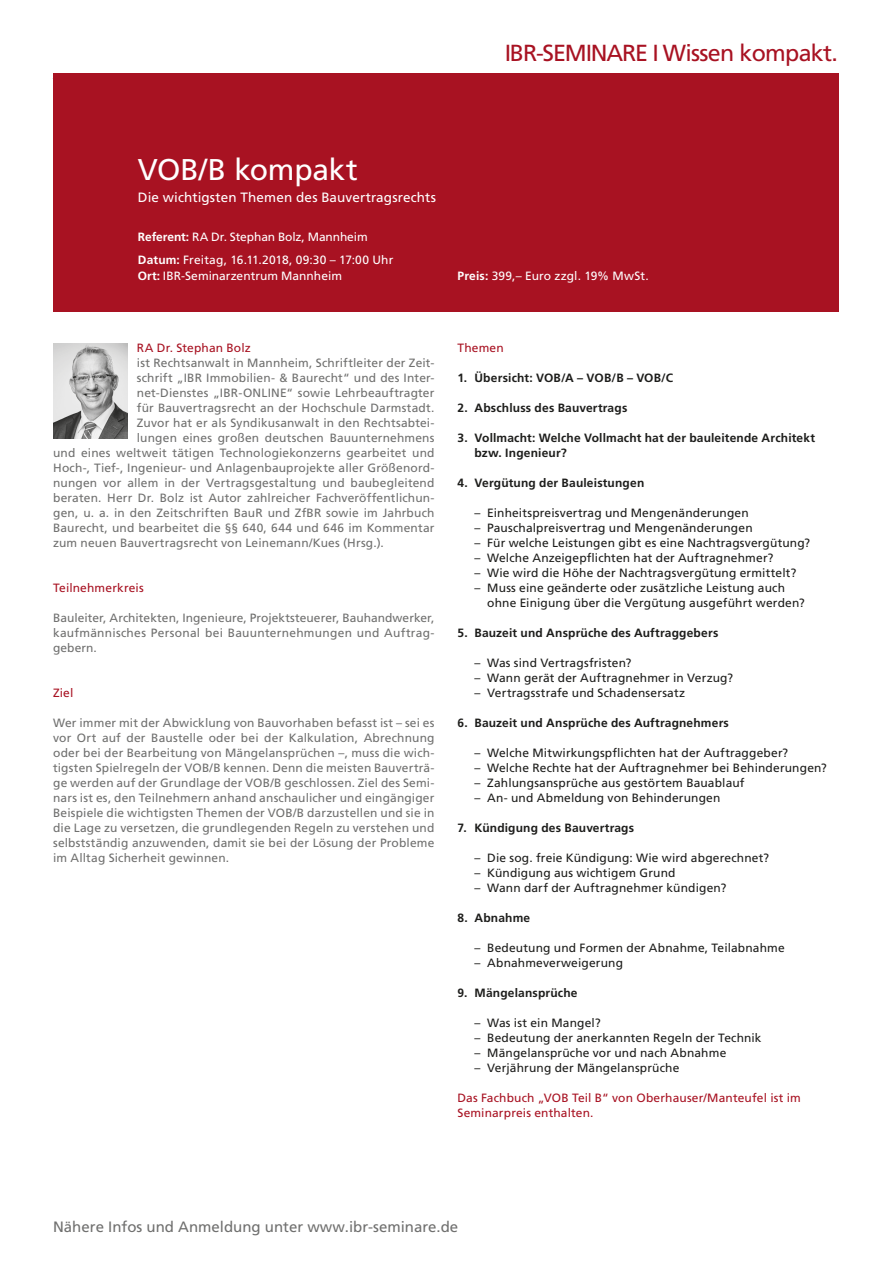
<style>
.page{position:relative;width:893px;height:1263px;background:#fff}
.page>*{position:absolute;margin:0;border:0;box-sizing:border-box;transform-origin:0 0}
.t1{font:30px "Frutiger LT";letter-spacing:-.005em;color:#fff}
.t2{font:23.25px "Frutiger";letter-spacing:-.03em;color:#a81222}
.t3{font:15px "Frutiger LT";color:#70706f}
.t4{font:13.5px "Frutiger LT";letter-spacing:.01em;color:#fff}
.t5{font:12px/15px "Frutiger LT";letter-spacing:.015em;color:#70706f;text-align:justify}
.t6{font:12px/15px "Frutiger LT";letter-spacing:.015em;color:#1d1d1b}
.t7{font:700 12px/15px "Frutiger LT";letter-spacing:.015em;color:#1d1d1b}
.t8{font:12px/22.5px "Frutiger LT";color:#fff}
.t9{font:12px/15px "Frutiger LT";letter-spacing:.01em;color:#a81222}
.s1{font-weight:700}
</style>
<div class="page">
<img style="left:53px;top:343px;width:75px;height:96px">
<div style="left:53px;top:73px;width:785px;height:238px;background:#a81222"></div>
<h1 class="t1" style="left:138px;top:152px;width:221px">VOB/B kompakt</h1>
<p class="t4" style="left:138px;top:190px;width:300px">Die wichtigsten Themen des Bauvertragsrechts</p>
<h2 class="t2" style="left:505px;top:39px;width:335px">IBR-SEMINARE I Wissen kompakt.</h2>
<p class="t8" style="left:138px;top:226px;width:257px"><span class="s1">Referent:</span> RA Dr. Stephan Bolz, Mannheim<br><span class="s1">Datum:</span> Freitag, 16.11.2018, 09:30 – 17:00 Uhr</p>
<p class="t8" style="left:138px;top:265px;width:205px"><span class="s1">Ort:</span> IBR-Seminarzentrum Mannheim</p>
<p class="t8" style="left:458px;top:265px;width:193px"><span class="s1">Preis:</span> 399,– Euro zzgl. 19% MwSt.</p>
<p class="t9" style="left:137px;top:340px;width:115px">RA Dr. Stephan Bolz</p>
<p class="t5" style="left:137px;top:355px;width:299px">ist Rechtsanwalt in Mannheim, Schriftleiter der Zeit-</p>
<p class="t5" style="left:137px;top:370px;width:299px">schrift „IBR Immobilien- &amp; Baurecht“ und des Inter-</p>
<p class="t5" style="left:137px;top:385px;width:299px">net-Dienstes „IBR-ONLINE“ sowie Lehrbeauftragter</p>
<p class="t5" style="left:137px;top:400px;width:299px">für Bauvertragsrecht an der Hochschule Darmstadt.</p>
<p class="t5" style="left:137px;top:415px;width:299px">Zuvor hat er als Syndikusanwalt in den Rechtsabtei-</p>
<p class="t5" style="left:137px;top:430px;width:299px">lungen eines großen deutschen Bauunternehmens</p>
<p class="t5" style="left:53px;top:445px;width:383px">und eines weltweit tätigen Technologiekonzerns gearbeitet und</p>
<p class="t5" style="left:53px;top:460px;width:383px">Hoch-, Tief-, Ingenieur- und Anlagenbauprojekte aller Größenord-</p>
<p class="t5" style="left:53px;top:475px;width:383px">nungen vor allem in der Vertragsgestaltung und baubegleitend</p>
<p class="t5" style="left:53px;top:490px;width:383px">beraten. Herr Dr. Bolz ist Autor zahlreicher Fachveröffentlichun-</p>
<p class="t5" style="left:53px;top:505px;width:383px">gen, u. a. in den Zeitschriften BauR und ZfBR sowie im Jahrbuch</p>
<p class="t5" style="left:53px;top:520px;width:383px">Baurecht, und bearbeitet die §§ 640, 644 und 646 im Kommentar</p>
<p class="t5" style="left:53px;top:535px;width:332px">zum neuen Bauvertragsrecht von Leinemann/Kues (Hrsg.).</p>
<p class="t9" style="left:53px;top:580px;width:92px">Teilnehmerkreis</p>
<p class="t5" style="left:53px;top:610px;width:383px">Bauleiter, Architekten, Ingenieure, Projektsteuerer, Bauhandwerker, kaufmännisches Personal bei Bauunternehmungen und Auftrag&shy;gebern.</p>
<p class="t9" style="left:53px;top:685px;width:22px">Ziel</p>
<p class="t5" style="left:53px;top:715px;width:383px">Wer immer mit der Abwicklung von Bauvorhaben befasst ist – sei es vor Ort auf der Baustelle oder bei der Kalkulation, Abrechnung oder bei der Bearbeitung von Mängelansprüchen –, muss die wich&shy;tigsten Spielregeln der VOB/B kennen. Denn die meisten Bauverträ&shy;ge werden auf der Grundlage der VOB/B geschlossen. Ziel des Semi&shy;nars ist es, den Teilnehmern anhand anschaulicher und eingängiger Beispiele die wichtigsten Themen der VOB/B darzustellen und sie in die Lage zu versetzen, die grundlegenden Regeln zu verstehen und selbstständig anzuwenden, damit sie bei der Lösung der Probleme im Alltag Sicherheit gewinnen.</p>
<p class="t9" style="left:457px;top:340px;width:48px">Themen</p>
<p class="t7" style="left:457px;top:370px;width:217px">1. Übersicht: VOB/A – VOB/B – VOB/C</p>
<p class="t7" style="left:457px;top:400px;width:171px">2. Abschluss des Bauvertrags</p>
<p class="t7" style="left:474px;top:430px;width:342px;text-indent:-17px">3. Vollmacht: Welche Vollmacht hat der bauleitende Architekt bzw. Ingenieur?</p>
<p class="t7" style="left:457px;top:475px;width:188px">4. Vergütung der Bauleistungen</p>
<p class="t6" style="left:474px;top:505px;width:276px">– Einheitspreisvertrag und Mengenänderungen</p>
<p class="t6" style="left:474px;top:520px;width:280px">– Pauschalpreisvertrag und Mengenänderungen</p>
<p class="t6" style="left:474px;top:535px;width:337px">– Für welche Leistungen gibt es eine Nachtragsvergütung?</p>
<p class="t6" style="left:474px;top:550px;width:300px">– Welche Anzeigepflichten hat der Auftragnehmer?</p>
<p class="t6" style="left:474px;top:565px;width:323px">– Wie wird die Höhe der Nachtragsvergütung ermittelt?</p>
<p class="t6" style="left:487px;top:580px;width:319px;text-indent:-13px">– Muss eine geänderte oder zusätzliche Leistung auch ohne Einigung über die Vergütung ausgeführt werden?</p>
<p class="t7" style="left:457px;top:625px;width:262px">5. Bauzeit und Ansprüche des Auftraggebers</p>
<p class="t6" style="left:474px;top:655px;width:159px">– Was sind Vertragsfristen?</p>
<p class="t6" style="left:474px;top:670px;width:260px">– Wann gerät der Auftragnehmer in Verzug?</p>
<p class="t6" style="left:474px;top:685px;width:212px">– Vertragsstrafe und Schadensersatz</p>
<p class="t7" style="left:457px;top:715px;width:273px">6. Bauzeit und Ansprüche des Auftragnehmers</p>
<p class="t6" style="left:474px;top:745px;width:315px">– Welche Mitwirkungspflichten hat der Auftraggeber?</p>
<p class="t6" style="left:474px;top:760px;width:354px">– Welche Rechte hat der Auftragnehmer bei Behinderungen?</p>
<p class="t6" style="left:474px;top:775px;width:272px">– Zahlungsansprüche aus gestörtem Bauablauf</p>
<p class="t6" style="left:474px;top:790px;width:247px">– An- und Abmeldung von Behinderungen</p>
<p class="t7" style="left:457px;top:820px;width:178px">7. Kündigung des Bauvertrags</p>
<p class="t6" style="left:474px;top:850px;width:296px">– Die sog. freie Kündigung: Wie wird abgerechnet?</p>
<p class="t6" style="left:474px;top:865px;width:203px">– Kündigung aus wichtigem Grund</p>
<p class="t6" style="left:474px;top:880px;width:253px">– Wann darf der Auftragnehmer kündigen?</p>
<p class="t7" style="left:457px;top:910px;width:74px">8. Abnahme</p>
<p class="t6" style="left:474px;top:940px;width:312px">– Bedeutung und Formen der Abnahme, Teilabnahme</p>
<p class="t6" style="left:474px;top:955px;width:150px">– Abnahmeverweigerung</p>
<p class="t7" style="left:457px;top:985px;width:122px">9. Mängelansprüche</p>
<p class="t6" style="left:474px;top:1015px;width:128px">– Was ist ein Mangel?</p>
<p class="t6" style="left:474px;top:1030px;width:289px">– Bedeutung der anerkannten Regeln der Technik</p>
<p class="t6" style="left:474px;top:1045px;width:253px">– Mängelansprüche vor und nach Abnahme</p>
<p class="t6" style="left:474px;top:1060px;width:207px">– Verjährung der Mängelansprüche</p>
<p class="t9" style="left:457px;top:1090px;width:345px">Das Fachbuch „VOB Teil B“ von Oberhauser/Manteufel ist im<br>Seminarpreis enthalten.</p>
<p class="t3" style="left:53px;top:1218px;width:407px">Nähere Infos und Anmeldung unter www.ibr-seminare.de</p>
</div>
